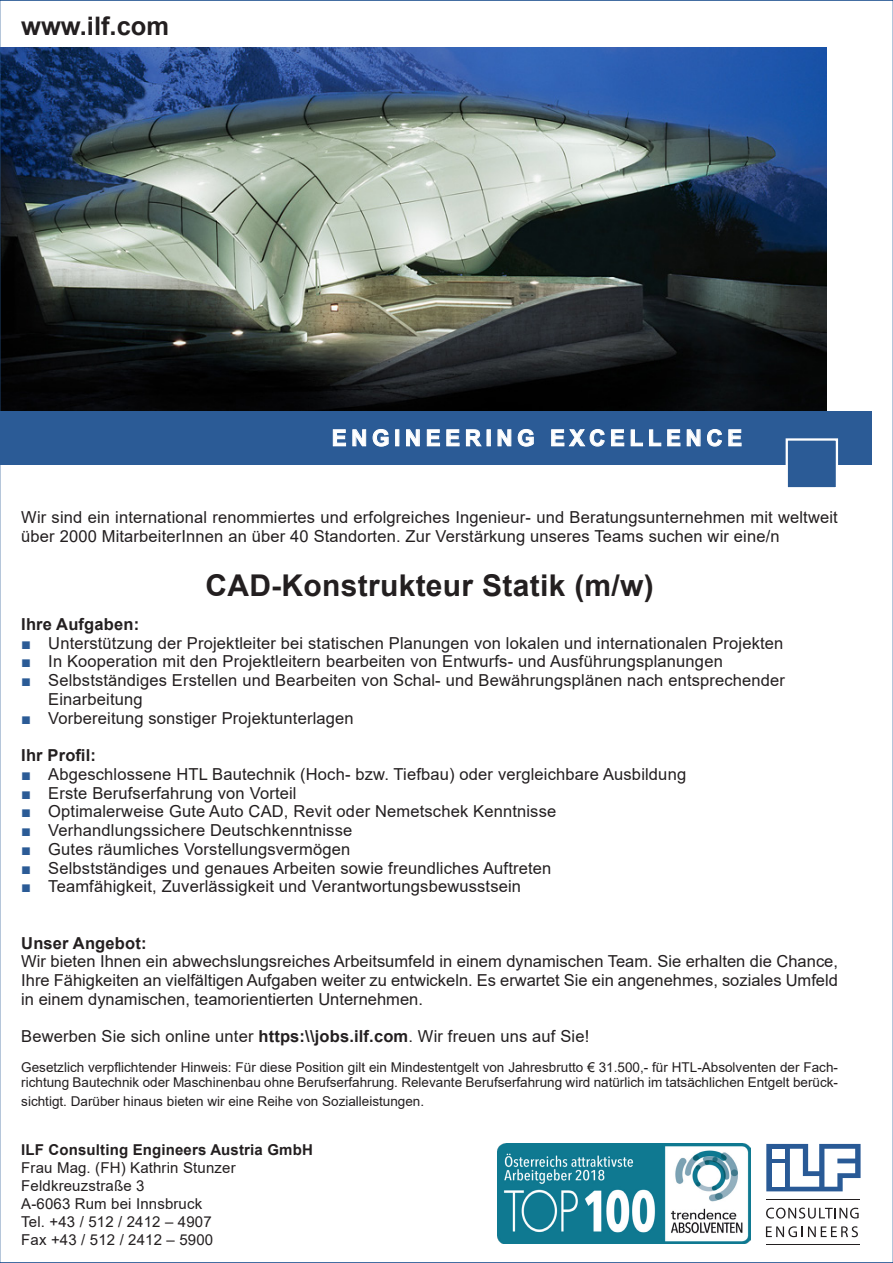
<style>
.page{position:relative;width:893px;height:1263px;background:#fff}
.page>*{position:absolute;margin:0;border:0;box-sizing:border-box;transform-origin:0 0}
.t1{font:700 30px "Arial";letter-spacing:.01em;color:#231f20}
.t2{font:700 25.5px "Arial";color:#231f20}
.t3{font:700 22.5px "Arial";letter-spacing:.2em;color:#fff}
.t4{font:16.5px/18.8px "Arial";letter-spacing:.01em;color:#231f20}
.t5{font:700 16.5px "Arial";letter-spacing:.01em;color:#231f20}
.t6{font:15px "Arial";letter-spacing:.01em;color:#231f20}
.t7{font:700 15px "Arial";letter-spacing:.01em;color:#231f20}
.t8{font:13.5px/15px "Arial";color:#231f20}
.s1{color:#2b5b96}
.s2{font-weight:700}
</style>
<div class="page">
<img style="left:2px;top:47px;width:824px;height:364px">
<div style="left:0;top:411px;width:872px;height:54px;background:#2b5b96"></div>
<svg style="left:333px;top:429px;width:13px;height:18px"></svg>
<svg style="left:352px;top:429px;width:14px;height:18px"></svg>
<svg style="left:372px;top:429px;width:17px;height:18px"></svg>
<div style="left:395px;top:429px;width:4px;height:17px;border:1px solid #fff"></div>
<svg style="left:406px;top:429px;width:14px;height:18px"></svg>
<svg style="left:427px;top:429px;width:13px;height:18px"></svg>
<svg style="left:446px;top:429px;width:14px;height:18px"></svg>
<svg style="left:466px;top:429px;width:16px;height:18px"></svg>
<div style="left:487px;top:429px;width:4px;height:17px;border:1px solid #fff"></div>
<svg style="left:497px;top:429px;width:37px;height:18px"></svg>
<svg style="left:551px;top:429px;width:54px;height:18px"></svg>
<svg style="left:611px;top:429px;width:32px;height:18px"></svg>
<svg style="left:649px;top:429px;width:52px;height:18px"></svg>
<svg style="left:707px;top:429px;width:15px;height:18px"></svg>
<svg style="left:728px;top:429px;width:14px;height:18px"></svg>
<div style="left:786px;top:438px;width:52px;height:51px;background:#2b5b96;border:2px solid #fff"></div>
<hr style="left:766px;top:1199px;width:94px;height:1px;background:#231f20">
<hr style="left:766px;top:1244px;width:94px;height:1px;background:#231f20">
<svg style="left:766px;top:1144px;width:95px;height:47px"></svg>
<div style="left:772px;top:1163px;width:12px;height:24px;background:#fff"></div>
<div style="left:772px;top:1149px;width:12px;height:9px;background:#fff"></div>
<svg style="left:766px;top:1207px;width:93px;height:11px"></svg>
<svg style="left:766px;top:1226px;width:92px;height:11px"></svg>
<img style="left:497px;top:1144px;width:253px;height:100px">
<p class="t2" style="left:21px;top:8px;width:149px">www.ilf.com</p>
<p class="t3" style="left:332px;top:422px;width:412px">ENGINEERING EXCELLENCE</p>
<p class="t4" style="left:21px;top:508px;width:818px">Wir sind ein international renommiertes und erfolgreiches Ingenieur- und Beratungsunternehmen mit weltweit über 2000 MitarbeiterInnen an über 40 Standorten. Zur Verstärkung unseres Teams suchen wir eine/n</p>
<p class="t1" style="left:205px;top:564px;width:450px">CAD-Konstrukteur Statik (m/w)</p>
<p class="t5" style="left:21px;top:612px;width:119px">Ihre Aufgaben:</p>
<p class="t4" style="left:21px;top:633px;width:764px"><span class="s1">■</span> Unterstützung der Projektleiter bei statischen Planungen von lokalen und internationalen Projekten</p>
<p class="t4" style="left:21px;top:652px;width:703px"><span class="s1">■</span> In Kooperation mit den Projektleitern bearbeiten von Entwurfs- und Ausführungsplanungen</p>
<p class="t4" style="left:48px;top:671px;width:738px;text-indent:-27px"><span class="s1">■</span> Selbstständiges Erstellen und Bearbeiten von Schal- und Bewährungsplänen nach entsprechender<br>Einarbeitung</p>
<p class="t4" style="left:21px;top:708px;width:334px"><span class="s1">■</span> Vorbereitung sonstiger Projektunterlagen</p>
<p class="t5" style="left:21px;top:744px;width:76px">Ihr Profil:</p>
<p class="t4" style="left:21px;top:765px;width:666px"><span class="s1">■</span> Abgeschlossene HTL Bautechnik (Hoch- bzw. Tiefbau) oder vergleichbare Ausbildung</p>
<p class="t4" style="left:21px;top:783px;width:277px"><span class="s1">■</span> Erste Berufserfahrung von Vorteil</p>
<p class="t4" style="left:21px;top:802px;width:536px"><span class="s1">■</span> Optimalerweise Gute Auto CAD, Revit oder Nemetschek Kenntnisse</p>
<p class="t4" style="left:21px;top:821px;width:332px"><span class="s1">■</span> Verhandlungssichere Deutschkenntnisse</p>
<p class="t4" style="left:21px;top:840px;width:331px"><span class="s1">■</span> Gutes räumliches Vorstellungsvermögen</p>
<p class="t4" style="left:21px;top:858px;width:532px"><span class="s1">■</span> Selbstständiges und genaues Arbeiten sowie freundliches Auftreten</p>
<p class="t4" style="left:21px;top:877px;width:501px"><span class="s1">■</span> Teamfähigkeit, Zuverlässigkeit und Verantwortungsbewusstsein</p>
<p class="t5" style="left:21px;top:931px;width:127px">Unser Angebot:</p>
<p class="t4" style="left:21px;top:952px;width:818px;text-align:justify">Wir bieten Ihnen ein abwechslungsreiches Arbeitsumfeld in einem dynamischen Team. Sie erhalten die Chance, Ihre Fähigkeiten an vielfältigen Aufgaben weiter zu entwickeln. Es erwartet Sie ein angenehmes, soziales Umfeld in einem dynamischen, teamorientierten Unternehmen.</p>
<p class="t4" style="left:21px;top:1027px;width:570px">Bewerben Sie sich online unter <span class="s2">https:\\jobs.ilf.com</span>. Wir freuen uns auf Sie!</p>
<p class="t8" style="left:21px;top:1060px;width:818px">Gesetzlich verpflichtender Hinweis: Für diese Position gilt ein Mindestentgelt von Jahresbrutto € 31.500,- für HTL-Absolventen der Fach&shy;richtung Bautechnik oder Maschinenbau ohne Berufserfahrung. Relevante Berufserfahrung wird natürlich im tatsächlichen Entgelt berück-</p>
<p class="t8" style="left:21px;top:1094px;width:404px">sichtigt. Darüber hinaus bieten wir eine Reihe von Sozialleistungen.</p>
<p class="t7" style="left:21px;top:1139px;width:293px">ILF Consulting Engineers Austria GmbH</p>
<p class="t6" style="left:21px;top:1157px;width:216px">Frau Mag. (FH) Kathrin Stunzer</p>
<p class="t6" style="left:21px;top:1175px;width:125px">Feldkreuzstraße 3</p>
<p class="t6" style="left:21px;top:1193px;width:183px">A-6063 Rum bei Innsbruck</p>
<p class="t6" style="left:21px;top:1211px;width:192px">Tel. +43 / 512 / 2412 – 4907</p>
<p class="t6" style="left:21px;top:1229px;width:193px">Fax +43 / 512 / 2412 – 5900</p>
</div>
